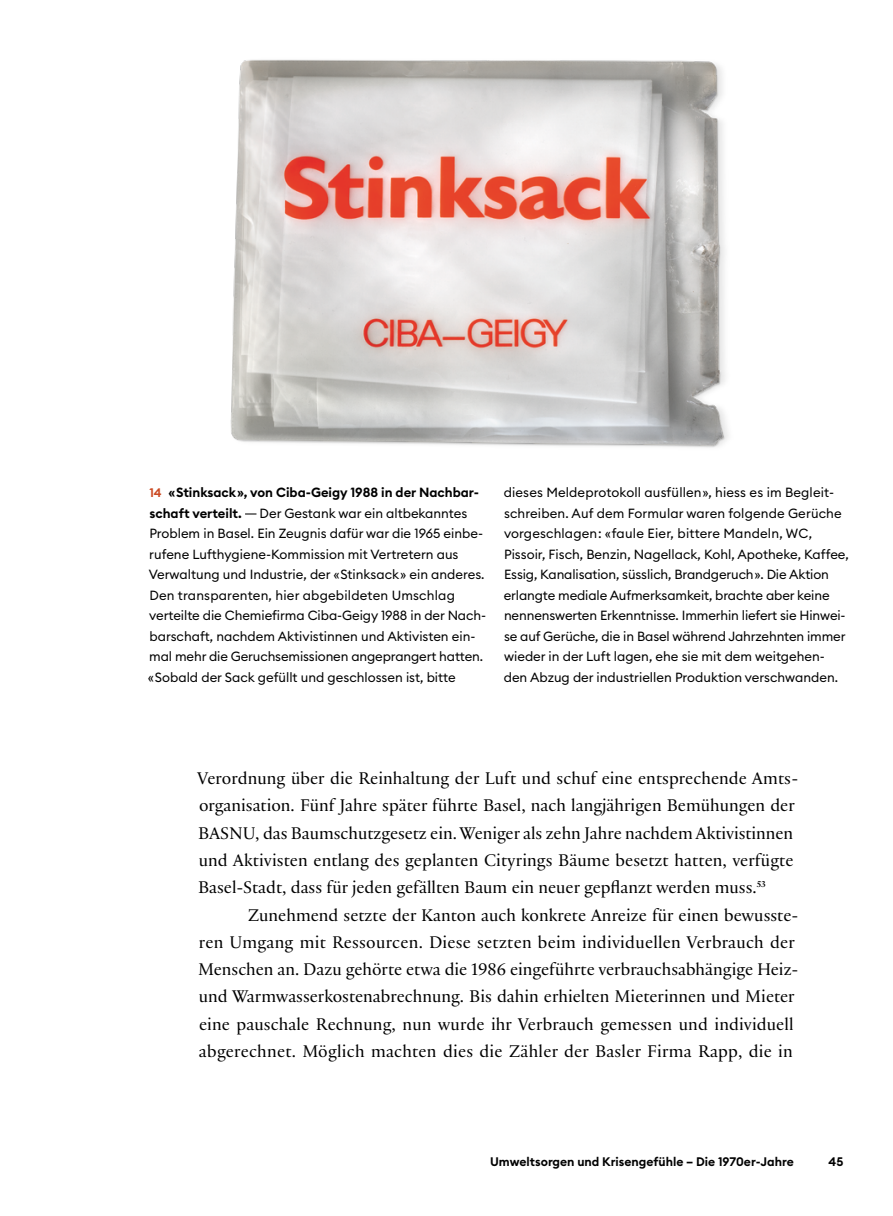
<style>
.page{position:relative;width:893px;height:1216px;background:#fff}
.page>*{position:absolute;margin:0;border:0;box-sizing:border-box;transform-origin:0 0}
.GT_mit_Einzug{font:18.2px/27.3px "Practice";color:#000}
.Abb_Legende_fett{font:13.12px/20.5px "Euclid Circular B";color:#000}
.Abb_Legende_fett-2{font:600 13.12px/20.5px "Euclid Circular B";color:#000}
.t1{font:600 12.25px "Euclid Circular B";color:#000}
.s1{font-size:12.25px;color:#cb4a23}
</style>
<div class="page">
<img style="left:230px;top:59px;width:499px;height:389px">
<p class="Abb_Legende_fett-2" style="left:149px;top:482px;width:331px"><span class="s1">14</span> «Stinksack», von Ciba-Geigy 1988 in der Nachbar&shy;schaft verteilt.</p>
<p class="Abb_Legende_fett" style="left:148px;top:502px;width:340px;text-indent:112px">Der Gestank war ein altbekanntes Problem in Basel. Ein Zeugnis dafür war die 1965 einbe&shy;rufene Lufthygiene-Kommission mit Vertretern aus Verwaltung und Industrie, der «Stinksack» ein anderes.<br>Den transparenten, hier abgebildeten Umschlag verteilte die Chemiefirma Ciba-Geigy 1988 in der Nach&shy;barschaft, nachdem Aktivistinnen und Aktivisten ein&shy;mal mehr die Geruchsemissionen angeprangert hatten. «Sobald der Sack gefüllt und geschlossen ist, bitte</p>
<p class="Abb_Legende_fett" style="left:504px;top:482px;width:347px">dieses Meldeprotokoll ausfüllen», hiess es im Begleit&shy;schreiben. Auf dem Formular waren folgende Gerüche vorgeschlagen: «faule Eier, bittere Mandeln, WC, Pissoir, Fisch, Benzin, Nagellack, Kohl, Apotheke, Kaffee, Essig, Kanalisation, süsslich, Brandgeruch». Die Aktion erlangte mediale Aufmerksamkeit, brachte aber keine nennenswerten Erkenntnisse. Immerhin liefert sie Hinwei&shy;se auf Gerüche, die in Basel während Jahrzehnten immer wieder in der Luft lagen, ehe sie mit dem weitgehen&shy;den Abzug der industriellen Produktion verschwanden.</p>
<p class="GT_mit_Einzug" style="left:197px;top:763px;width:603px">Verordnung über die Reinhaltung der Luft und schuf eine entsprechende Amts&shy;organisation. Fünf Jahre später führte Basel, nach langjährigen Bemühungen der BASNU, das Baumschutzgesetz ein. Weniger als zehn Jahre nachdem Aktivistinnen und Aktivisten entlang des geplanten Cityrings Bäume besetzt hatten, verfügte Basel-Stadt, dass für jeden gefällten Baum ein neuer gepflanzt werden muss.<sup>53</sup></p>
<p class="GT_mit_Einzug" style="left:198px;top:900px;width:602px;text-indent:50px">Zunehmend setzte der Kanton auch konkrete Anreize für einen bewusste&shy;ren Umgang mit Ressourcen. Diese setzten beim individuellen Verbrauch der Menschen an. Dazu gehörte etwa die 1986 eingeführte verbrauchsabhängige Heiz&shy;und Warmwasserkostenabrechnung. Bis dahin erhielten Mieterinnen und Mieter eine pauschale Rechnung, nun wurde ihr Verbrauch gemessen und individuell abgerechnet. Möglich machten dies die Zähler der Basler Firma Rapp, die in</p>
<p class="t1" style="left:490px;top:1153px;width:305px">Umweltsorgen und Krisengefühle – Die 1970er-Jahre</p>
<p class="t1" style="left:828px;top:1153px;width:16px">45</p>
</div>
